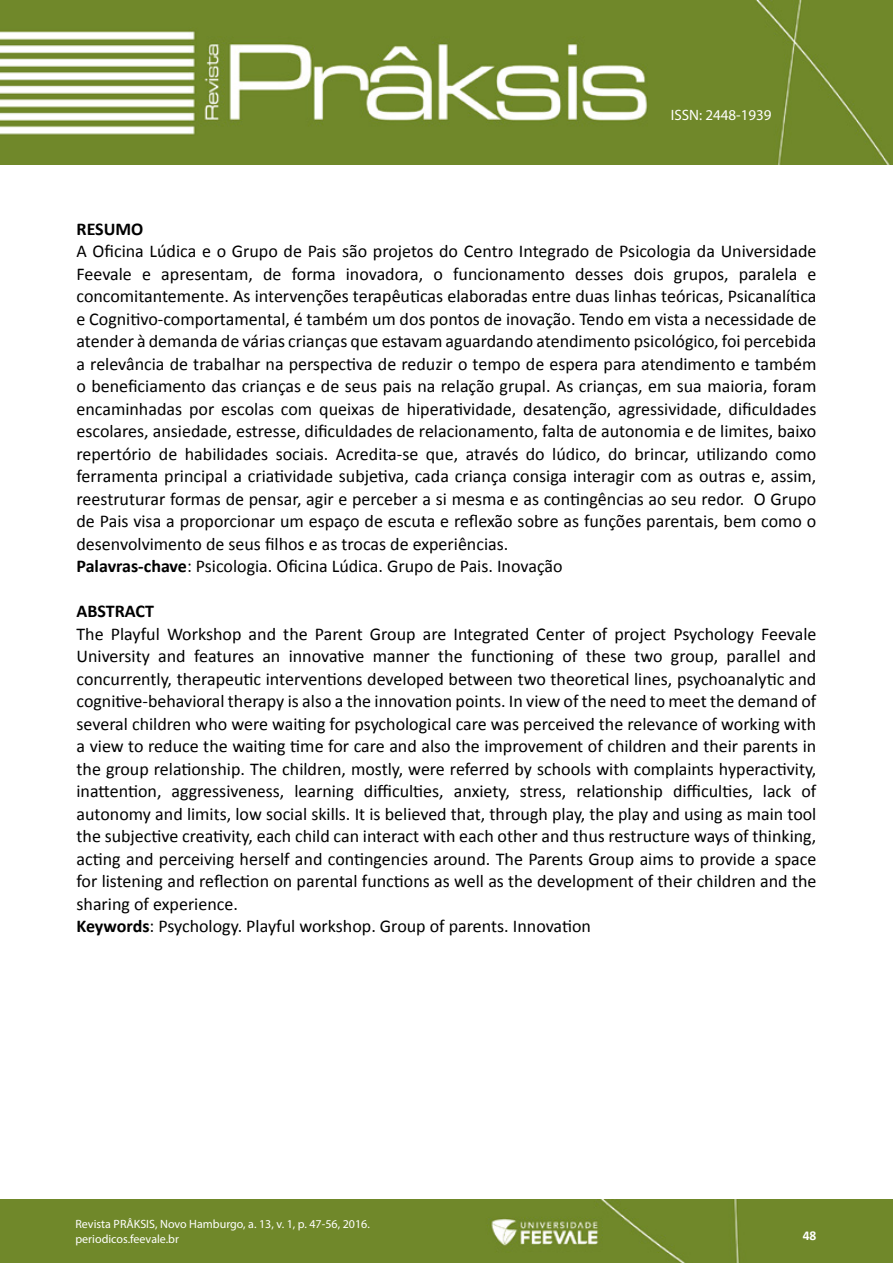
<style>
.page{position:relative;width:893px;height:1263px;background:#fff}
.page>*{position:absolute;margin:0;border:0;box-sizing:border-box;transform-origin:0 0}
.t1{font:18px/22.5px "Calibri";color:#000}
.t2{font:700 18px "Calibri";color:#000}
.t3{font:15px "Myriad Pro";color:#fff}
.t4{font:700 13.5px "Calibri";color:#fff}
.t5{font:12px/15px "Myriad Pro";color:#fff}
.s1{font-weight:700}
</style>
<div class="page">
<img style="left:0;top:0;width:893px;height:164px">
<div style="left:0;top:1199px;width:893px;height:64px;background:#70882a"></div>
<p class="t3" style="left:671px;top:106px;width:102px">ISSN: 2448-1939</p>
<p class="t2" style="left:77px;top:217px;width:68px">RESUMO</p>
<p class="t1" style="left:77px;top:240px;width:741px">A Oficina Lúdica e o Grupo de Pais são projetos do Centro Integrado de Psicologia da Universidade Feevale e apresentam, de forma inovadora, o funcionamento desses dois grupos, paralela e concomitantemente. As intervenções terapêuticas elaboradas entre duas linhas teóricas, Psicanalítica e Cognitivo-comportamental, é também um dos pontos de inovação. Tendo em vista a necessidade de atender à demanda de várias crianças que estavam aguardando atendimento psicológico, foi percebida a relevância de trabalhar na perspectiva de reduzir o tempo de espera para atendimento e também o beneficiamento das crianças e de seus pais na relação grupal. As crianças, em sua maioria, foram encaminhadas por escolas com queixas de hiperatividade, desatenção, agressividade, dificuldades escolares, ansiedade, estresse, dificuldades de relacionamento, falta de autonomia e de limites, baixo repertório de habilidades sociais. Acredita-se que, através do lúdico, do brincar, utilizando como ferramenta principal a criatividade subjetiva, cada criança consiga interagir com as outras e, assim, reestruturar formas de pensar, agir e perceber a si mesma e as contingências ao seu redor. O Grupo de Pais visa a proporcionar um espaço de escuta e reflexão sobre as funções parentais, bem como o desenvolvimento de seus filhos e as trocas de experiências.<br><span class="s1">Palavras-chave</span>: Psicologia. Oficina Lúdica. Grupo de Pais. Inovação</p>
<p class="t2" style="left:77px;top:600px;width:79px">ABSTRACT</p>
<p class="t1" style="left:77px;top:622px;width:741px">The Playful Workshop and the Parent Group are Integrated Center of project Psychology Feevale University and features an innovative manner the functioning of these two group, parallel and concurrently, therapeutic interventions developed between two theoretical lines, psychoanalytic and cognitive-behavioral therapy is also a the innovation points. In view of the need to meet the demand of several children who were waiting for psychological care was perceived the relevance of working with a view to reduce the waiting time for care and also the improvement of children and their parents in the group relationship. The children, mostly, were referred by schools with complaints hyperactivity, inattention, aggressiveness, learning difficulties, anxiety, stress, relationship difficulties, lack of autonomy and limits, low social skills. It is believed that, through play, the play and using as main tool the subjective creativity, each child can interact with each other and thus restructure ways of thinking, acting and perceiving herself and contingencies around. The Parents Group aims to provide a space for listening and reflection on parental functions as well as the development of their children and the sharing of experience.<br><span class="s1">Keywords</span>: Psychology. Playful workshop. Group of parents. Innovation</p>
<p class="t5" style="left:75px;top:1216px;width:296px">Revista PRÂKSIS, Novo Hamburgo, a. 13, v. 1, p. 47-56, 2016. periodicos.feevale.br</p>
<p class="t4" style="left:803px;top:1227px;width:15px">48</p>
</div>
